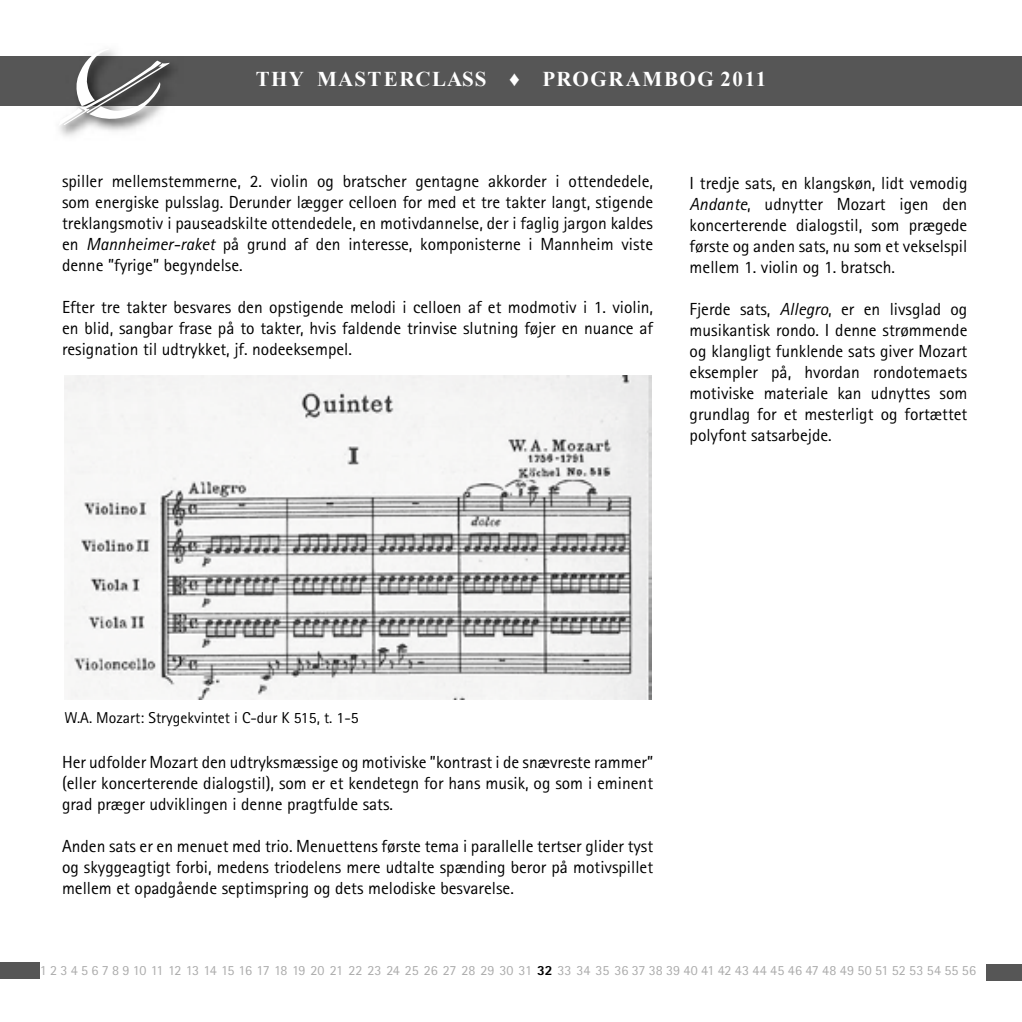
<style>
.page{position:relative;width:1022px;height:1022px;background:#fff}
.page>*{position:absolute;margin:0;border:0;box-sizing:border-box;transform-origin:0 0}
.t1{font:700 21px "Times New Roman";letter-spacing:.07em;color:#fff}
.t2{font:17.5px/21px "Rotis Sans Serif";color:#000;text-align:justify}
.t3{font:15.75px "Rotis Sans Serif";color:#000}
.t4{font:14px "Rotis Sans Serif";letter-spacing:-.005em;color:#ababab}
.s1{font-style:italic}
.s2{font-weight:800;color:#000}
</style>
<div class="page">
<div style="left:0;top:962px;width:40px;height:17px;background:#565656"></div>
<div style="left:0;top:56px;width:1022px;height:50px;background:#565656"></div>
<img style="left:59px;top:126px;width:80px;height:10px">
<img style="left:169px;top:62px;width:5px;height:15px">
<svg style="left:60px;top:50px;width:109px;height:76px"></svg>
<div style="left:986px;top:964px;width:36px;height:17px;background:#565656"></div>
<img style="left:64px;top:375px;width:587px;height:324px">
<p class="t1" style="left:256px;top:65px;width:512px">THY MASTERCLASS ♦ PROGRAMBOG 2011</p>
<p class="t2" style="left:62px;top:170px;width:593px">spiller mellemstemmerne, 2. violin og bratscher gentagne akkorder i ottendedele, som energiske pulsslag. Derunder lægger celloen for med et tre takter langt, stigende treklangsmotiv i pauseadskilte ottendedele, en motivdannelse, der i faglig jargon kaldes en <span class="s1">Mannheimer-raket</span> på grund af den interesse, komponisterne i Mannheim viste denne ”fyrige” begyndelse.</p>
<p class="t2" style="left:62px;top:296px;width:593px">Efter tre takter besvares den opstigende melodi i celloen af et modmotiv i 1. violin, en blid, sangbar frase på to takter, hvis faldende trinvise slutning føjer en nuance af resignation til udtrykket, jf. nodeeksempel.</p>
<p class="t2" style="left:690px;top:172px;width:279px">I tredje sats, en klangskøn, lidt vemodig <span class="s1">Andante</span>, udnytter Mozart igen den koncerterende dialogstil, som prægede første og anden sats, nu som et vekselspil mellem 1. violin og 1. bratsch.</p>
<p class="t2" style="left:690px;top:298px;width:279px">Fjerde sats, <span class="s1">Allegro</span>, er en livsglad og musikantisk rondo. I denne strømmende og klangligt funklende sats giver Mozart eksempler på, hvordan rondotemaets motiviske materiale kan udnyttes som grundlag for et mesterligt og fortættet polyfont satsarbejde.</p>
<p class="t3" style="left:64px;top:708px;width:296px">W.A. Mozart: Strygekvintet i C-dur K 515, t. 1-5</p>
<p class="t2" style="left:62px;top:752px;width:593px">Her udfolder Mozart den udtryksmæssige og motiviske ”kontrast i de snævreste rammer” (eller koncerterende dialogstil), som er et kendetegn for hans musik, og som i eminent grad præger udviklingen i denne pragtfulde sats.</p>
<p class="t2" style="left:62px;top:836px;width:593px">Anden sats er en menuet med trio. Menuettens første tema i parallelle tertser glider tyst og skyggeagtigt forbi, medens triodelens mere udtalte spænding beror på motivspillet mellem et opadgående septimspring og dets melodiske besvarelse.</p>
<p class="t4" style="left:40px;top:962px;width:938px">1 2 3 4 5 6 7 8 9 10 11 12 13 14 15 16 17 18 19 20 21 22 23 24 25 26 27 28 29 30 31 <span class="s2">32</span> 33 34 35 36 37 38 39 40 41 42 43 44 45 46 47 48 49 50 51 52 53 54 55 56</p>
</div>
